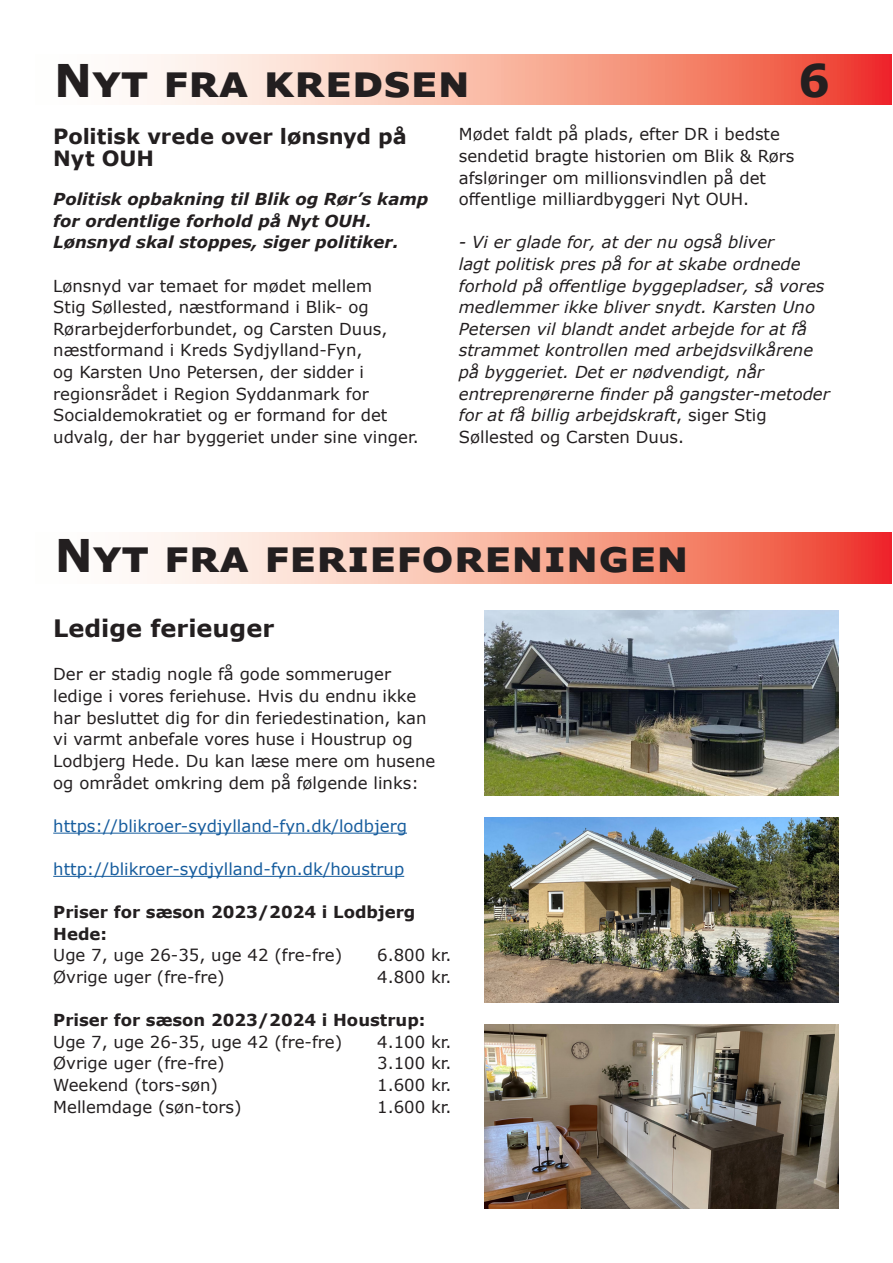
<style>
.page{position:relative;width:893px;height:1263px;background:#fff}
.page>*{position:absolute;margin:0;border:0;box-sizing:border-box;transform-origin:0 0}
.Sideoverskrifter{font:700 45px "Verdana";color:#231f20}
.Overskrift{font:700 24px "Verdana";color:#231f20}
.Underoverskrift{font:700 21px/22.5px "Verdana";letter-spacing:-.005em;color:#231f20}
.Brødtekst{font:16.5px/21.6px "Verdana";color:#231f20}
.Brødtekst-2{font:italic 16.5px/21.6px "Verdana";color:#231f20}
.Brødtekst-3{font:italic 700 16.5px/21.6px "Verdana";color:#231f20}
.Brødtekst-4{font:16.5px "Verdana";color:#175d9e}
.Brødtekst-5{font:700 16.5px/21.6px "Verdana";color:#231f20}
.s1{font-style:normal}
</style>
<div class="page">
<svg style="left:143px;top:54px;width:748px;height:51px;background:#f7a898"></svg>
<svg style="left:143px;top:532px;width:748px;height:51px;background:#f7a898"></svg>
<hr style="left:53px;top:833px;width:354px;height:1px;background:#175d9e">
<hr style="left:53px;top:876px;width:351px;height:1px;background:#175d9e">
<img style="left:485px;top:610px;width:354px;height:185px">
<img style="left:485px;top:817px;width:354px;height:185px">
<img style="left:485px;top:1024px;width:354px;height:185px">
<p class="Sideoverskrifter" style="left:54px;top:49px;width:418px">Nyt fra kredsen</p>
<p class="Sideoverskrifter" style="left:798px;top:49px;width:33px">6</p>
<p class="Underoverskrift" style="left:53px;top:124px;width:355px">Politisk vrede over lønsnyd på<br>Nyt OUH</p>
<p class="Brødtekst-3" style="left:53px;top:188px;width:377px">Politisk opbakning til Blik og Rør’s kamp for ordentlige forhold på Nyt OUH.<br>Lønsnyd skal stoppes, siger politiker.</p>
<p class="Brødtekst" style="left:53px;top:275px;width:367px">Lønsnyd var temaet for mødet mellem<br>Stig Søllested, næstformand i Blik- og Rørarbejderforbundet, og Carsten Duus, næstformand i Kreds Sydjylland-Fyn,<br>og Karsten Uno Petersen, der sidder i regionsrådet i Region Syddanmark for Socialdemokratiet og er formand for det udvalg, der har byggeriet under sine vinger.</p>
<p class="Brødtekst" style="left:459px;top:123px;width:337px">Mødet faldt på plads, efter DR i bedste sendetid bragte historien om Blik &amp; Rørs afsløringer om millionsvindlen på det offentlige milliardbyggeri Nyt OUH.</p>
<p class="Brødtekst-2" style="left:459px;top:231px;width:372px">- Vi er glade for, at der nu også bliver<br>lagt politisk pres på for at skabe ordnede forhold på offentlige byggepladser, så vores medlemmer ikke bliver snydt. Karsten Uno Petersen vil blandt andet arbejde for at få strammet kontrollen med arbejdsvilkårene på byggeriet. Det er nødvendigt, når entreprenørerne finder på gangster-metoder for at få billig arbejdskraft<span class="s1">, siger Stig Søllested og Carsten Duus.</span></p>
<p class="Sideoverskrifter" style="left:55px;top:524px;width:635px">Nyt fra ferieforeningen</p>
<p class="Overskrift" style="left:53px;top:611px;width:222px">Ledige ferieuger</p>
<p class="Brødtekst" style="left:53px;top:663px;width:384px">Der er stadig nogle få gode sommeruger ledige i vores feriehuse. Hvis du endnu ikke har besluttet dig for din feriedestination, kan vi varmt anbefale vores huse i Houstrup og Lodbjerg Hede. Du kan læse mere om husene og området omkring dem på følgende links:</p>
<p class="Brødtekst-4" style="left:53px;top:814px;width:355px">https://blikroer-sydjylland-fyn.dk/lodbjerg</p>
<p class="Brødtekst-4" style="left:53px;top:857px;width:352px">http://blikroer-sydjylland-fyn.dk/houstrup</p>
<p class="Brødtekst-5" style="left:53px;top:901px;width:364px">Priser for sæson 2023/2024 i Lodbjerg<br>Hede:</p>
<p class="Brødtekst" style="left:53px;top:944px;width:290px">Uge 7, uge 26-35, uge 42 (fre-fre)</p>
<p class="Brødtekst" style="left:377px;top:944px;width:76px">6.800 kr.</p>
<p class="Brødtekst" style="left:53px;top:966px;width:173px">Øvrige uger (fre-fre)</p>
<p class="Brødtekst" style="left:377px;top:966px;width:76px">4.800 kr.</p>
<p class="Brødtekst-5" style="left:53px;top:1009px;width:374px">Priser for sæson 2023/2024 i Houstrup:</p>
<p class="Brødtekst" style="left:53px;top:1031px;width:290px">Uge 7, uge 26-35, uge 42 (fre-fre)</p>
<p class="Brødtekst" style="left:377px;top:1031px;width:76px">4.100 kr.</p>
<p class="Brødtekst" style="left:53px;top:1052px;width:173px">Øvrige uger (fre-fre)</p>
<p class="Brødtekst" style="left:377px;top:1052px;width:76px">3.100 kr.</p>
<p class="Brødtekst" style="left:53px;top:1074px;width:166px">Weekend (tors-søn)</p>
<p class="Brødtekst" style="left:377px;top:1074px;width:76px">1.600 kr.</p>
<p class="Brødtekst" style="left:53px;top:1095px;width:190px">Mellemdage (søn-tors)</p>
<p class="Brødtekst" style="left:377px;top:1095px;width:76px">1.600 kr.</p>
</div>
